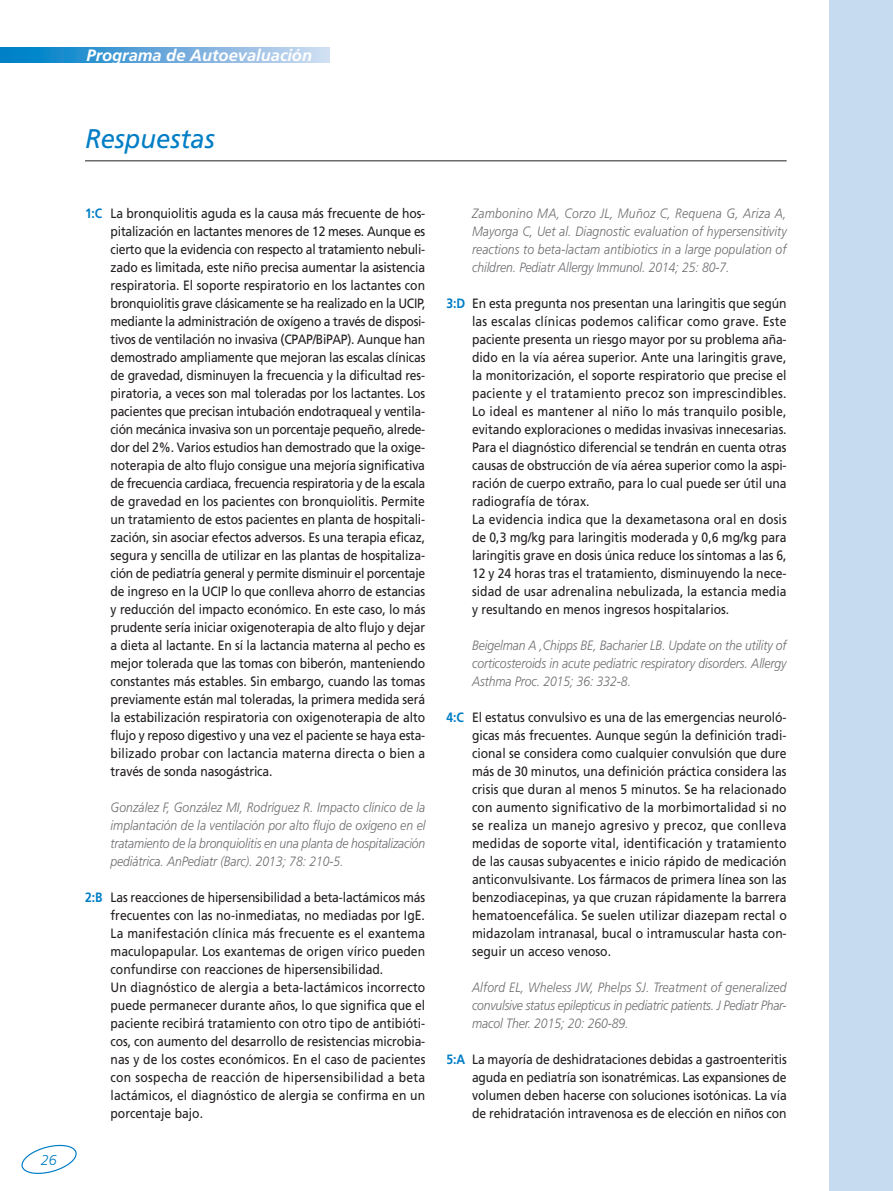
<style>
.page{position:relative;width:893px;height:1191px;background:#fff}
.page>*{position:absolute;margin:0;border:0;box-sizing:border-box;transform-origin:0 0}
.t1{font:italic 27px "Frutiger";color:#007ec5;scale:.95 1}
.t2{font:italic 700 16.5px "Frutiger";color:#fff}
.t3{font:italic 300 14.25px "Frutiger";color:#007ec5}
.t4{font:13.5px/18px "Frutiger";color:#231f20;text-align:justify;scale:.9 1}
.t5{font:italic 300 13.5px/18px "Frutiger";letter-spacing:-.005em;color:#6c6d70;text-align:justify;scale:.9 1}
.s1{font-weight:700;color:#007ec5}
</style>
<div class="page">
<svg style="left:21px;top:1144px;width:56px;height:30px"></svg>
<div style="left:829px;top:0;width:64px;height:1191px;background:#c6daf0"></div>
<svg style="left:0;top:48px;width:330px;height:15px;background:#63a9da"></svg>
<hr style="left:85px;top:161px;width:702px;height:1px;background:#231f20">
<p class="t3" style="left:41px;top:1151px;width:17px">26</p>
<p class="t2" style="left:87px;top:46px;width:227px">Programa de Autoevaluación</p>
<h1 class="t1" style="left:85px;top:123px;width:138px">Respuestas</h1>
<p class="t4" style="left:111px;top:204px;width:351px;text-indent:-26px"><span class="s1">1:C</span> La bronquiolitis aguda es la causa más frecuente de hos&shy;pitalización en lactantes menores de 12 meses. Aunque es cierto que la evidencia con respecto al tratamiento nebuli&shy;zado es limitada, este niño precisa aumentar la asistencia respiratoria. El soporte respiratorio en los lactantes con bronquiolitis grave clásicamente se ha realizado en la UCIP, mediante la administración de oxígeno a través de disposi&shy;tivos de ventilación no invasiva (CPAP/BiPAP). Aunque han demostrado ampliamente que mejoran las escalas clínicas de gravedad, disminuyen la frecuencia y la dificultad res&shy;piratoria, a veces son mal toleradas por los lactantes. Los pacientes que precisan intubación endotraqueal y ventila&shy;ción mecánica invasiva son un porcentaje pequeño, alrede&shy;dor del 2%. Varios estudios han demostrado que la oxige&shy;noterapia de alto flujo consigue una mejoría significativa de frecuencia cardiaca, frecuencia respiratoria y de la escala de gravedad en los pacientes con bronquiolitis. Permite un tratamiento de estos pacientes en planta de hospitali&shy;zación, sin asociar efectos adversos. Es una terapia eficaz, segura y sencilla de utilizar en las plantas de hospitaliza&shy;ción de pediatría general y permite disminuir el porcentaje de ingreso en la UCIP lo que conlleva ahorro de estancias y reducción del impacto económico. En este caso, lo más prudente sería iniciar oxigenoterapia de alto flujo y dejar a dieta al lactante. En sí la lactancia materna al pecho es mejor tolerada que las tomas con biberón, manteniendo constantes más estables. Sin embargo, cuando las tomas previamente están mal toleradas, la primera medida será la estabilización respiratoria con oxigenoterapia de alto flujo y reposo digestivo y una vez el paciente se haya esta&shy;bilizado probar con lactancia materna directa o bien a través de sonda nasogástrica.</p>
<p class="t5" style="left:111px;top:798px;width:351px">González F, González MI, Rodríguez R. Impacto clínico de la implantación de la ventilación por alto flujo de oxígeno en el tratamiento de la bronquiolitis en una planta de hospitalización pediátrica. AnPediatr (Barc). 2013; 78: 210-5.</p>
<p class="t4" style="left:111px;top:888px;width:351px;text-align:left;text-indent:-26px"><span class="s1">2:b</span> Las reacciones de hipersensibilidad a beta-lactámicos más frecuentes con las no-inmediatas, no mediadas por IgE.<br>La manifestación clínica más frecuente es el exantema maculopapular. Los exantemas de origen vírico pueden confundirse con reacciones de hipersensibilidad.<br>Un diagnóstico de alergia a beta-lactámicos incorrecto puede permanecer durante años, lo que significa que el paciente recibirá tratamiento con otro tipo de antibióti&shy;cos, con aumento del desarrollo de resistencias microbia&shy;nas y de los costes económicos. En el caso de pacientes con sospecha de reacción de hipersensibilidad a beta lactámicos, el diagnóstico de alergia se confirma en un porcentaje bajo.</p>
<p class="t5" style="left:472px;top:204px;width:351px">Zambonino MA, Corzo JL, Muñoz C, Requena G, Ariza A, Mayorga C, Uet al. Diagnostic evaluation of hypersensitivity reactions to beta-lactam antibiotics in a large population of children. Pediatr Allergy Immunol. 2014; 25: 80-7.</p>
<p class="t4" style="left:472px;top:294px;width:351px;text-align:left;text-indent:-26px"><span class="s1">3:d</span> En esta pregunta nos presentan una laringitis que según las escalas clínicas podemos calificar como grave. Este paciente presenta un riesgo mayor por su problema aña&shy;dido en la vía aérea superior. Ante una laringitis grave, la monitorización, el soporte respiratorio que precise el paciente y el tratamiento precoz son imprescindibles.<br>Lo ideal es mantener al niño lo más tranquilo posible, evitando exploraciones o medidas invasivas innecesarias.<br>Para el diagnóstico diferencial se tendrán en cuenta otras causas de obstrucción de vía aérea superior como la aspi&shy;ración de cuerpo extraño, para lo cual puede ser útil una radiografía de tórax.<br>La evidencia indica que la dexametasona oral en dosis de 0,3 mg/kg para laringitis moderada y 0,6 mg/kg para laringitis grave en dosis única reduce los síntomas a las 6, 12 y 24 horas tras el tratamiento, disminuyendo la nece&shy;sidad de usar adrenalina nebulizada, la estancia media y resultando en menos ingresos hospitalarios.</p>
<p class="t5" style="left:472px;top:636px;width:351px">Beigelman A ,Chipps BE, Bacharier LB. Update on the utility of corticosteroids in acute pediatric respiratory disorders. Allergy Asthma Proc. 2015; 36: 332-8.</p>
<p class="t4" style="left:472px;top:708px;width:351px;text-indent:-26px"><span class="s1">4:c</span> El estatus convulsivo es una de las emergencias neuroló&shy;gicas más frecuentes. Aunque según la definición tradi&shy;cional se considera como cualquier convulsión que dure más de 30 minutos, una definición práctica considera las crisis que duran al menos 5 minutos. Se ha relacionado con aumento significativo de la morbimortalidad si no se realiza un manejo agresivo y precoz, que conlleva medidas de soporte vital, identificación y tratamiento de las causas subyacentes e inicio rápido de medicación anticonvulsivante. Los fármacos de primera línea son las benzodiacepinas, ya que cruzan rápidamente la barrera hematoencefálica. Se suelen utilizar diazepam rectal o midazolam intranasal, bucal o intramuscular hasta con&shy;seguir un acceso venoso.</p>
<p class="t5" style="left:472px;top:978px;width:351px">Alford EL, Wheless JW, Phelps SJ. Treatment of generalized convulsive status epilepticus in pediatric patients. J Pediatr Phar&shy;macol Ther. 2015; 20: 260-89.</p>
<p class="t4" style="left:472px;top:1050px;width:351px;text-indent:-26px"><span class="s1">5:a</span> La mayoría de deshidrataciones debidas a gastroenteritis aguda en pediatría son isonatrémicas. Las expansiones de volumen deben hacerse con soluciones isotónicas. La vía de rehidratación intravenosa es de elección en niños con</p>
</div>
